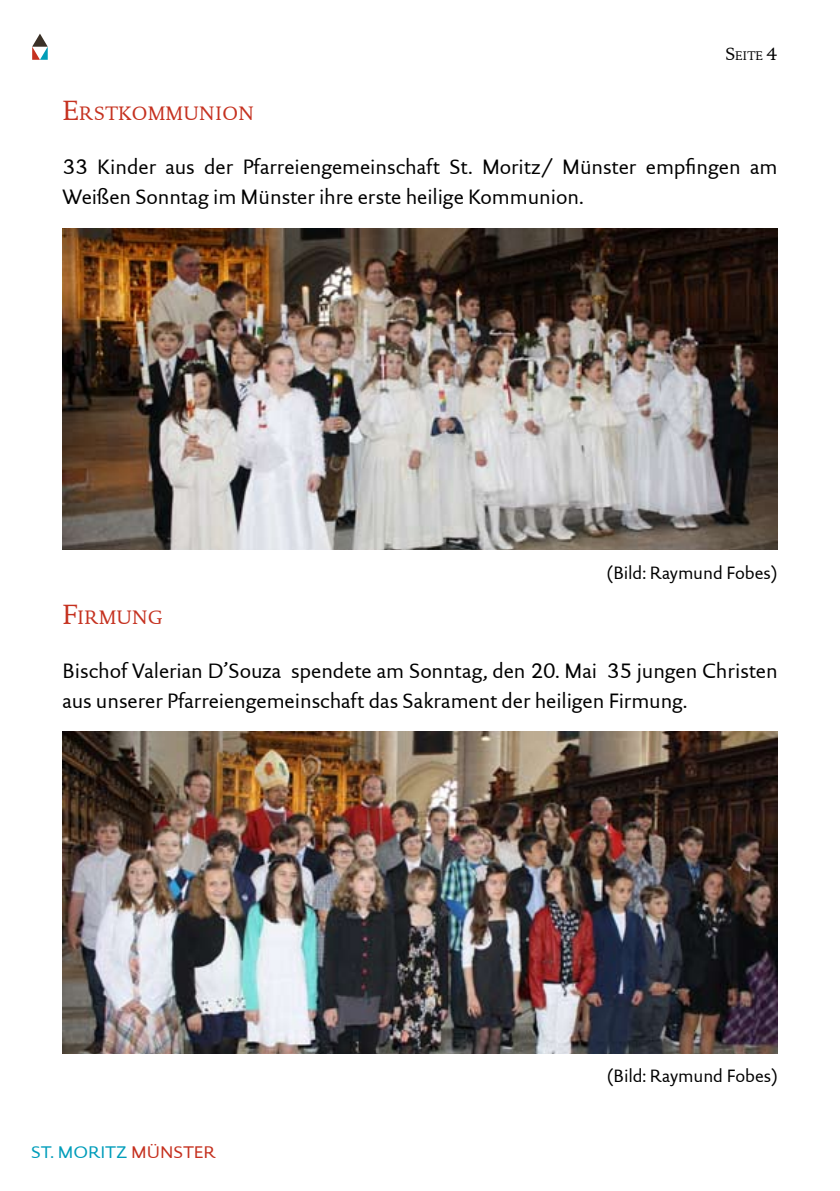
<style>
.page{position:relative;width:840px;height:1191px;background:#fff}
.page>*{position:absolute;margin:0;border:0;box-sizing:border-box;transform-origin:0 0}
.t1{font:21px/30px "DTL Documenta Sans T";letter-spacing:-.005em;color:#000}
.t2{font:19.6px "DTL Documenta T";color:#c5311f}
.t3{font:18px "DTL Documenta Sans T";letter-spacing:-.005em;color:#000}
.t4{font:17px "DTL Documenta Sans T";color:#009dba;scale:1.08 1}
.t5{font:17px "DTL Documenta Sans T";color:#c5311f;scale:1.08 1}
.t6{font:12.6px "DTL Documenta T";color:#000}
.s1{font-size:18px}
.s2{font-size:28px}
</style>
<div class="page">
<svg style="left:32px;top:34px;width:16px;height:26px"></svg>
<img style="left:63px;top:732px;width:714px;height:321px">
<img style="left:62px;top:228px;width:714px;height:321px">
<p class="t6" style="left:725px;top:48px;width:53px"><span class="s1">S</span>EITE <span class="s1">4</span></p>
<p class="t2" style="left:63px;top:102px;width:193px"><span class="s2">E</span>RSTKOMMUNION</p>
<p class="t1" style="left:63px;top:152px;width:716px">33 Kinder aus der Pfarreiengemeinschaft St. Moritz/ Münster empfingen am<br>Weißen Sonntag im Münster ihre erste heilige Kommunion.</p>
<p class="t3" style="left:606px;top:561px;width:172px">(Bild: Raymund Fobes)</p>
<p class="t2" style="left:63px;top:605px;width:100px"><span class="s2">F</span>IRMUNG</p>
<p class="t1" style="left:63px;top:655px;width:716px">Bischof Valerian D’Souza spendete am Sonntag, den 20. Mai 35 jungen Christen aus unserer Pfarreiengemeinschaft das Sakrament der heiligen Firmung.</p>
<p class="t4" style="left:31px;top:1142px;width:73px">ST. Mo ritz</p>
<p class="t5" style="left:131px;top:1142px;width:79px">Münster</p>
<p class="t3" style="left:606px;top:1064px;width:172px">(Bild: Raymund Fobes)</p>
</div>
